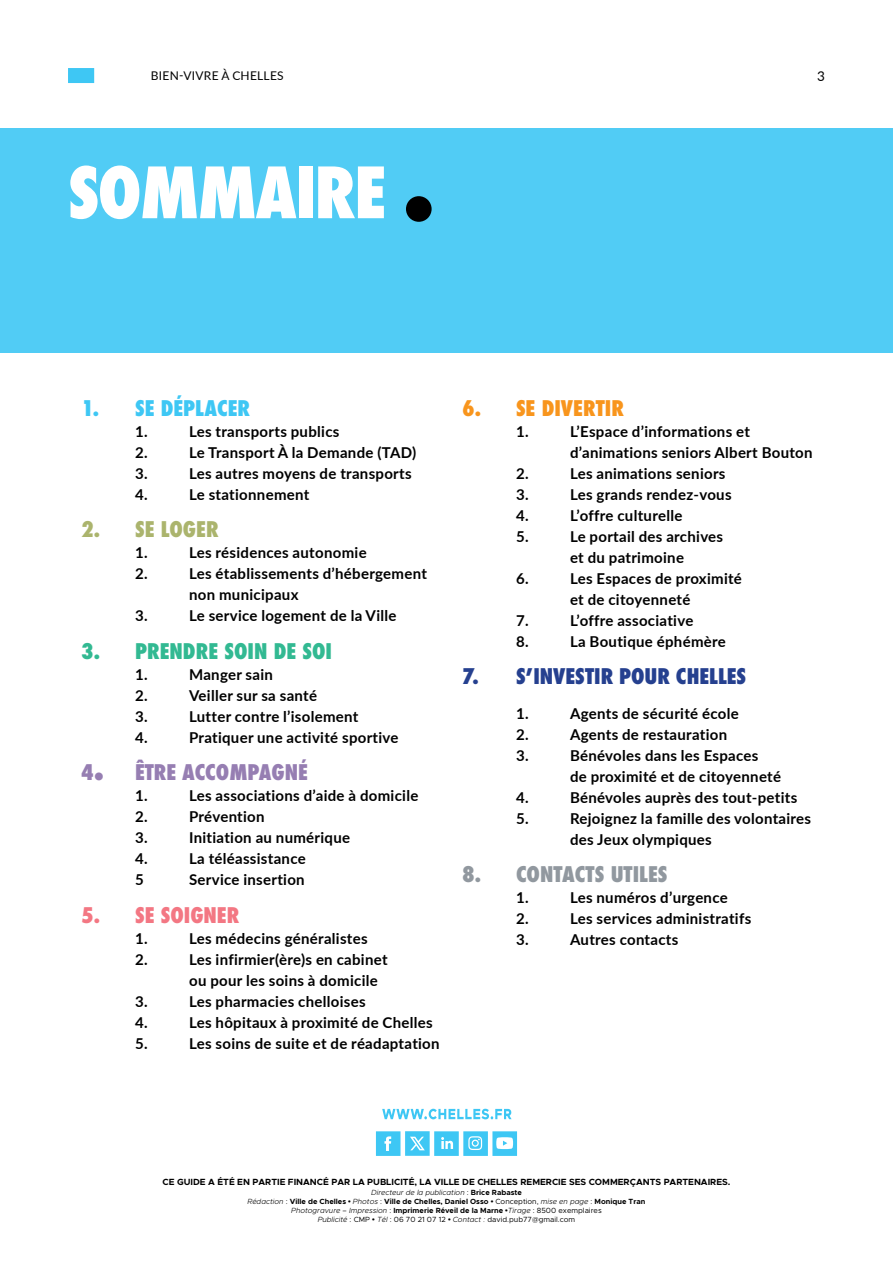
<style>
.page{position:relative;width:893px;height:1263px;background:#fff}
.page>*{position:absolute;margin:0;border:0;box-sizing:border-box;transform-origin:0 0}
.t1{font:800 condensed 68.7px "Futura";letter-spacing:-.025em;color:#fff}
.t2{font:800 condensed 21px "Futura";color:#25408f}
.t3{font:800 condensed 21px "Futura";color:#32b992}
.t4{font:800 condensed 21px "Futura";color:#967eb2}
.t5{font:800 condensed 21px "Futura";color:#91989f}
.t6{font:800 condensed 21px "Futura";color:#3ec7f4}
.t7{font:800 condensed 21px "Futura";color:#f8951d}
.t8{font:800 condensed 21px "Futura";color:#f37783}
.t9{font:800 condensed 21px "Futura";color:#abb46d}
.t10{font:700 15px/21px "Lato";letter-spacing:.02em;color:#000}
.t11{font:13.5px "Lato";color:#000}
.t12{font:12px "Lato";letter-spacing:.02em;color:#000}
.t13{font:700 9px "Metropolis";color:#000}
.t14{font:italic 300 7.5px/9px "Metropolis";color:#000;text-align:center}
.s1{font-size:34.5px}
.s2{font-weight:400;font-style:normal}
.s3{font-weight:700;font-style:normal}
.s4{font-family:"Arial";font-weight:700;font-style:normal}
</style>
<div class="page">
<div style="left:0;top:129px;width:893px;height:224px;background:#51ccf5"></div>
<svg style="left:382px;top:1109px;width:130px;height:10px"></svg>
<svg style="left:376px;top:1131px;width:141px;height:25px"></svg>
<div style="left:406px;top:196px;width:26px;height:26px;background:#000;border-radius:50%"></div>
<div style="left:68px;top:68px;width:26px;height:15px;background:#3ec7f4"></div>
<p class="t12" style="left:151px;top:67px;width:134px">BIEN-VIVRE À CHELLES</p>
<p class="t11" style="left:817px;top:66px;width:9px">3</p>
<h1 class="t1" style="left:68px;top:146px;width:320px">SOMMAIRE</h1>
<h2 class="t6" style="left:81px;top:393px;width:171px">1. SE DÉPLACER</h2>
<p class="t10" style="left:135px;top:420px;width:14px">1.</p>
<p class="t10" style="left:189px;top:420px;width:152px">Les transports publics</p>
<p class="t10" style="left:135px;top:441px;width:14px">2.</p>
<p class="t10" style="left:189px;top:441px;width:229px">Le Transport À la Demande (TAD)</p>
<p class="t10" style="left:135px;top:462px;width:14px">3.</p>
<p class="t10" style="left:189px;top:462px;width:224px">Les autres moyens de transports</p>
<p class="t10" style="left:135px;top:483px;width:14px">4.</p>
<p class="t10" style="left:189px;top:483px;width:122px">Le stationnement</p>
<h2 class="t9" style="left:81px;top:515px;width:139px">2. SE LOGER</h2>
<p class="t10" style="left:135px;top:541px;width:14px">1.</p>
<p class="t10" style="left:189px;top:541px;width:179px">Les résidences autonomie</p>
<p class="t10" style="left:135px;top:562px;width:14px">2.</p>
<p class="t10" style="left:189px;top:562px;width:239px">Les établissements d’hébergement non municipaux</p>
<p class="t10" style="left:135px;top:604px;width:14px">3.</p>
<p class="t10" style="left:189px;top:604px;width:209px">Le service logement de la Ville</p>
<h2 class="t3" style="left:81px;top:636px;width:252px">3. PRENDRE SOIN DE SOI</h2>
<p class="t10" style="left:135px;top:663px;width:14px">1.</p>
<p class="t10" style="left:189px;top:663px;width:85px">Manger sain</p>
<p class="t10" style="left:135px;top:684px;width:14px">2.</p>
<p class="t10" style="left:189px;top:684px;width:129px">Veiller sur sa santé</p>
<p class="t10" style="left:135px;top:705px;width:14px">3.</p>
<p class="t10" style="left:189px;top:705px;width:171px">Lutter contre l’isolement</p>
<p class="t10" style="left:135px;top:726px;width:14px">4.</p>
<p class="t10" style="left:189px;top:726px;width:211px">Pratiquer une activité sportive</p>
<h2 class="t4" style="left:81px;top:758px;width:228px">4<span class="s1">.</span> ÊTRE ACCOMPAGNÉ</h2>
<p class="t10" style="left:135px;top:784px;width:14px">1.</p>
<p class="t10" style="left:189px;top:784px;width:231px">Les associations d’aide à domicile</p>
<p class="t10" style="left:135px;top:805px;width:14px">2.</p>
<p class="t10" style="left:189px;top:805px;width:77px">Prévention</p>
<p class="t10" style="left:135px;top:826px;width:14px">3.</p>
<p class="t10" style="left:189px;top:826px;width:163px">Initiation au numérique</p>
<p class="t10" style="left:135px;top:847px;width:14px">4.</p>
<p class="t10" style="left:189px;top:847px;width:118px">La téléassistance</p>
<p class="t10" style="left:135px;top:868px;width:10px">5</p>
<p class="t10" style="left:189px;top:868px;width:117px">Service insertion</p>
<h2 class="t8" style="left:81px;top:900px;width:160px">5. SE SOIGNER</h2>
<p class="t10" style="left:135px;top:927px;width:14px">1.</p>
<p class="t10" style="left:189px;top:927px;width:180px">Les médecins généralistes</p>
<p class="t10" style="left:135px;top:948px;width:14px">2.</p>
<p class="t10" style="left:189px;top:948px;width:200px">Les infirmier(ère)s en cabinet ou pour les soins à domicile</p>
<p class="t10" style="left:135px;top:990px;width:14px">3.</p>
<p class="t10" style="left:189px;top:990px;width:178px">Les pharmacies chelloises</p>
<p class="t10" style="left:135px;top:1011px;width:14px">4.</p>
<p class="t10" style="left:189px;top:1011px;width:245px">Les hôpitaux à proximité de Chelles</p>
<p class="t10" style="left:135px;top:1032px;width:14px">5.</p>
<p class="t10" style="left:189px;top:1032px;width:252px">Les soins de suite et de réadaptation</p>
<h2 class="t7" style="left:462px;top:393px;width:164px">6. SE DIVERTIR</h2>
<p class="t10" style="left:516px;top:420px;width:14px">1.</p>
<p class="t10" style="left:570px;top:420px;width:244px">L’Espace d’informations et d’animations seniors Albert Bouton</p>
<p class="t10" style="left:516px;top:462px;width:14px">2.</p>
<p class="t10" style="left:570px;top:462px;width:157px">Les animations seniors</p>
<p class="t10" style="left:516px;top:483px;width:14px">3.</p>
<p class="t10" style="left:570px;top:483px;width:163px">Les grands rendez-vous</p>
<p class="t10" style="left:516px;top:504px;width:14px">4.</p>
<p class="t10" style="left:570px;top:504px;width:114px">L’offre culturelle</p>
<p class="t10" style="left:516px;top:525px;width:14px">5.</p>
<p class="t10" style="left:570px;top:525px;width:155px">Le portail des archives et du patrimoine</p>
<p class="t10" style="left:516px;top:567px;width:14px">6.</p>
<p class="t10" style="left:570px;top:567px;width:173px">Les Espaces de proximité et de citoyenneté</p>
<p class="t10" style="left:516px;top:609px;width:14px">7.</p>
<p class="t10" style="left:570px;top:609px;width:125px">L’offre associative</p>
<p class="t10" style="left:516px;top:630px;width:14px">8.</p>
<p class="t10" style="left:570px;top:630px;width:157px">La Boutique éphémère</p>
<h2 class="t2" style="left:462px;top:662px;width:286px">7. S’INVESTIR POUR CHELLES</h2>
<p class="t10" style="left:516px;top:702px;width:14px">1.</p>
<p class="t10" style="left:570px;top:702px;width:170px">Agents de sécurité école</p>
<p class="t10" style="left:516px;top:723px;width:14px">2.</p>
<p class="t10" style="left:570px;top:723px;width:159px">Agents de restauration</p>
<p class="t10" style="left:516px;top:744px;width:14px">3.</p>
<p class="t10" style="left:570px;top:744px;width:213px">Bénévoles dans les Espaces<br>de proximité et de citoyenneté</p>
<p class="t10" style="left:516px;top:786px;width:14px">4.</p>
<p class="t10" style="left:570px;top:786px;width:229px">Bénévoles auprès des tout-petits</p>
<p class="t10" style="left:516px;top:807px;width:14px">5.</p>
<p class="t10" style="left:570px;top:807px;width:243px">Rejoignez la famille des volontaires des Jeux olympiques</p>
<h2 class="t5" style="left:462px;top:860px;width:207px">8. CONTACTS UTILES</h2>
<p class="t10" style="left:516px;top:886px;width:14px">1.</p>
<p class="t10" style="left:570px;top:886px;width:159px">Les numéros d’urgence</p>
<p class="t10" style="left:516px;top:907px;width:14px">2.</p>
<p class="t10" style="left:570px;top:907px;width:183px">Les services administratifs</p>
<p class="t10" style="left:516px;top:928px;width:14px">3.</p>
<p class="t10" style="left:570px;top:928px;width:110px">Autres contacts</p>
<p class="t13" style="left:162px;top:1176px;width:569px">CE GUIDE A ÉTÉ EN PARTIE FINANCÉ PAR LA PUBLICITÉ, LA VILLE DE CHELLES REMERCIE SES COMMERÇANTS PARTENAIRES.</p>
<p class="t14" style="left:248px;top:1188px;width:399px">Directeur de la publication <span class="s2">:</span> <span class="s3">Brice Rabaste<br></span>Rédaction <span class="s2">:</span> <span class="s3">Ville de Chelles</span> <span class="s4">•</span> Photos <span class="s2">:</span> <span class="s3">Ville de Chelles, Daniel Osso</span> <span class="s4">•</span> <span class="s2">Conception,</span> mise en page <span class="s2">:</span> <span class="s3">Monique Tran </span>Photogravure <span class="s2">–</span> Impression <span class="s2">:</span> <span class="s3">Imprimerie Réveil de la Marne</span> <span class="s4">•</span>Tirage <span class="s2">: 8500 exemplaires<br></span>Publicité <span class="s2">: CMP</span> <span class="s4">•</span> Tél <span class="s2">: 06 70 21 07 12</span> <span class="s4">•</span> Contact : <span class="s2">david.pub77@gmail.com</span></p>
</div>
